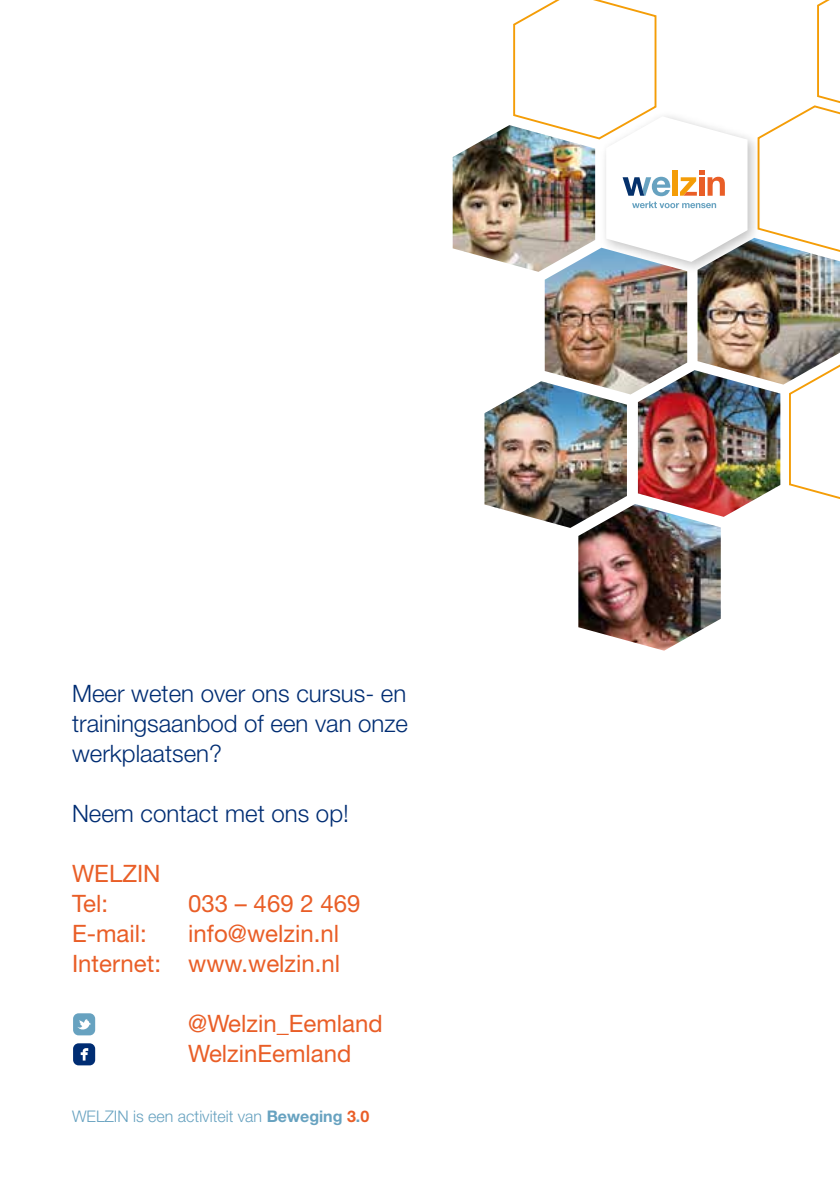
<style>
.page{position:relative;width:840px;height:1191px;background:#fff}
.page>*{position:absolute;margin:0;border:0;box-sizing:border-box;transform-origin:0 0}
.t1{font:24px/30px "Helvetica Neue LT Std";color:#e95e27}
.t2{font:300 24px/30px "Helvetica Neue LT Std";color:#002d73;text-align:justify}
.t3{font:300 16px "Helvetica Neue LT Std";color:#67a2c0}
.s1{font-weight:700}
.s2{font-weight:700;color:#e95e27}
</style>
<div class="page">
<img style="left:452px;top:125px;width:59px;height:139px">
<img style="left:484px;top:398px;width:94px;height:130px">
<img style="left:578px;top:510px;width:142px;height:140px">
<img style="left:511px;top:0;width:328px;height:510px">
<svg style="left:73px;top:1013px;width:22px;height:22px"></svg>
<svg style="left:73px;top:1043px;width:22px;height:22px"></svg>
<p class="t2" style="left:72px;top:678px;width:337px">Meer weten over ons cursus- en trainingsaanbod of een van onze werkplaatsen?</p>
<p class="t2" style="left:72px;top:798px;width:278px">Neem contact met ons op!</p>
<p class="t1" style="left:72px;top:858px;width:90px">WELZIN<br>Tel:</p>
<p class="t1" style="left:188px;top:888px;width:174px">033 – 469 2 469</p>
<p class="t1" style="left:72px;top:918px;width:269px;text-align:right">info@welzin.nl<br>Internet: www.welzin.nl</p>
<p class="t1" style="left:72px;top:918px;width:76px">E-mail:</p>
<p class="t1" style="left:188px;top:1008px;width:196px">@Welzin_Eemland<br>WelzinEemland</p>
<p class="t3" style="left:72px;top:1107px;width:298px">WELZIN is een activiteit van <span class="s1">Beweging</span> <span class="s2">3</span><span class="s1">.</span><span class="s2">0</span></p>
</div>
